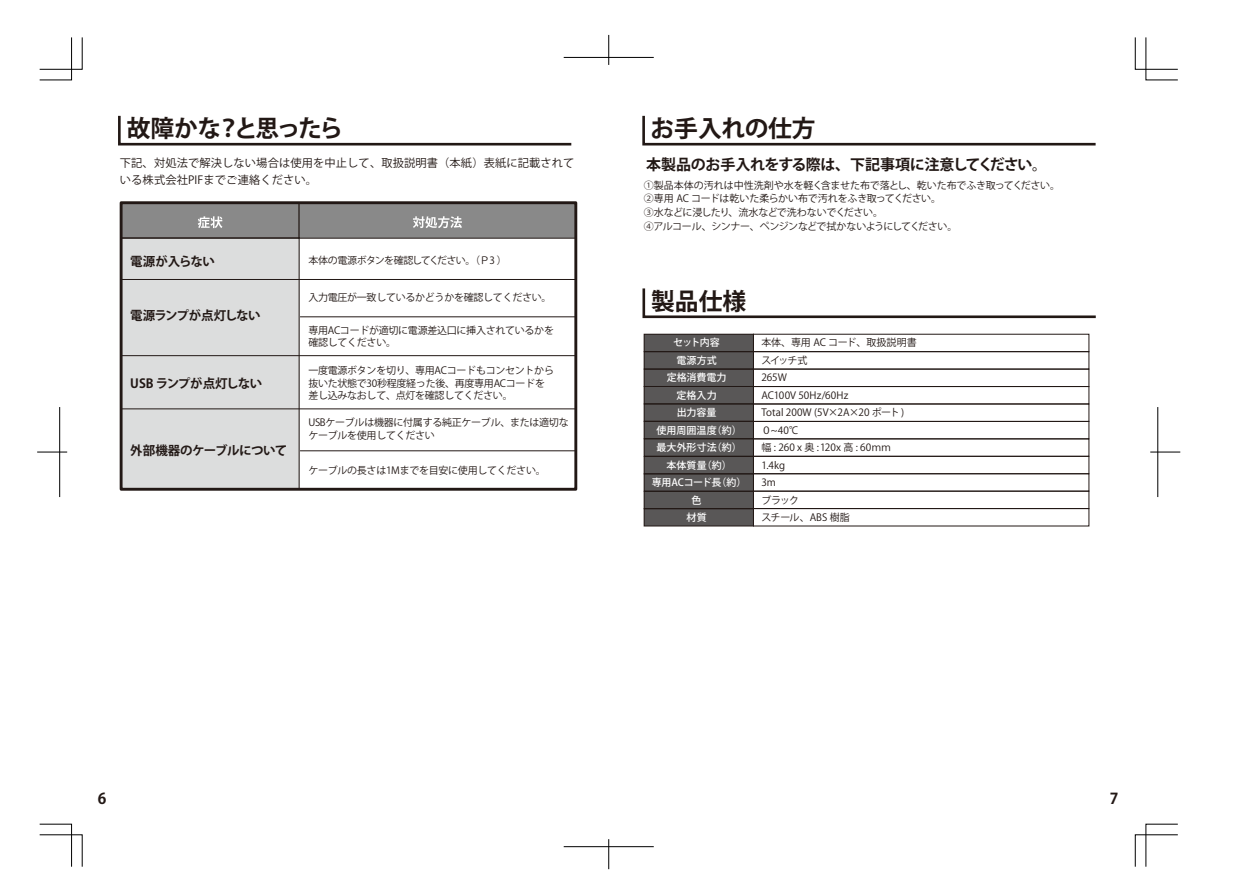
<style>
.page{position:relative;width:1241px;height:886px;background:#fff}
.page>*{position:absolute;margin:0;border:0;box-sizing:border-box;transform-origin:0 0}
.t1{font:700 23.75px "Koz Go Pro";letter-spacing:-.005em;color:#221815}
.t2{font:700 23.75px "Koz Go Pro";letter-spacing:-.09em;color:#221815}
.t3{font:700 15px "Koz Go Pro";letter-spacing:-.025em;color:#221815}
.t4{font:700 12.5px "Koz Go Pro";letter-spacing:-.03em;color:#221815}
.t5{font:700 12.5px "Koz Go Pro";letter-spacing:-.05em;color:#221815}
.t6{font:11.25px/17.5px "Koz Go Pr 6 N";letter-spacing:.01em;color:#221815}
.t7{font:10px/12.5px "Koz Go Pr 6 N";letter-spacing:-.03em;color:#221815}
.t8{font:10px/13.8px "Koz Go Pro";letter-spacing:-.03em;color:#221815}
.t9{font:10px/17.5px "Koz Go Pr 6 N";letter-spacing:-.005em;color:#221815}
.t10{font:500 10px/17.5px "Koz Go Pro";letter-spacing:-.005em;color:#fff;text-align:center}
.t11{font:10px "Koz Go Pr 6 N";letter-spacing:-.06em;color:#221815}
</style>
<div class="page">
<div style="left:121px;top:238px;width:178px;height:251px;background:#dcdddd"></div>
<svg style="left:642px;top:288px;width:454px;height:31px"></svg>
<div style="left:644px;top:334px;width:109px;height:192px;background:#595757"></div>
<div style="left:643px;top:351px;width:110px;height:18px;border:1px solid #221815"></div>
<div style="left:643px;top:369px;width:110px;height:18px;border:1px solid #221815"></div>
<div style="left:643px;top:386px;width:110px;height:18px;border:1px solid #221815"></div>
<div style="left:643px;top:404px;width:110px;height:17px;border:1px solid #221815"></div>
<div style="left:643px;top:421px;width:110px;height:18px;border:1px solid #221815"></div>
<div style="left:643px;top:334px;width:110px;height:18px;border:1px solid #221815"></div>
<div style="left:753px;top:334px;width:335px;height:18px;border:1px solid #221815"></div>
<div style="left:753px;top:369px;width:335px;height:18px;border:1px solid #221815"></div>
<div style="left:753px;top:386px;width:335px;height:18px;border:1px solid #221815"></div>
<div style="left:753px;top:421px;width:335px;height:18px;border:1px solid #221815"></div>
<div style="left:643px;top:438px;width:110px;height:18px;border:1px solid #221815"></div>
<div style="left:643px;top:456px;width:110px;height:18px;border:1px solid #221815"></div>
<div style="left:753px;top:456px;width:335px;height:18px;border:1px solid #221815"></div>
<div style="left:643px;top:473px;width:110px;height:18px;border:1px solid #221815"></div>
<div style="left:753px;top:473px;width:335px;height:18px;border:1px solid #221815"></div>
<div style="left:643px;top:491px;width:110px;height:18px;border:1px solid #221815"></div>
<div style="left:753px;top:491px;width:335px;height:18px;border:1px solid #221815"></div>
<div style="left:643px;top:508px;width:110px;height:18px;border:1px solid #221815"></div>
<div style="left:753px;top:508px;width:335px;height:18px;border:1px solid #221815"></div>
<svg style="left:642px;top:115px;width:454px;height:31px"></svg>
<svg style="left:118px;top:115px;width:454px;height:31px"></svg>
<div style="left:121px;top:202px;width:178px;height:36px;background:#898989;border:1px solid #221815"></div>
<div style="left:299px;top:202px;width:277px;height:36px;background:#898989"></div>
<svg style="left:198px;top:216px;width:24px;height:12px"></svg>
<svg style="left:413px;top:216px;width:49px;height:12px"></svg>
<div style="left:120px;top:201px;width:457px;height:290px;border:3px solid #221815"></div>
<hr style="left:121px;top:355px;width:454px;height:1px;background:#221815">
<hr style="left:121px;top:408px;width:454px;height:1px;background:#221815">
<hr style="left:300px;top:316px;width:275px;height:1px;background:#221815">
<hr style="left:300px;top:450px;width:275px;height:1px;background:#221815">
<hr style="left:121px;top:279px;width:454px;height:1px;background:#221815">
<svg style="left:39px;top:824px;width:44px;height:43px"></svg>
<svg style="left:39px;top:37px;width:44px;height:43px"></svg>
<svg style="left:1134px;top:37px;width:43px;height:43px"></svg>
<svg style="left:1134px;top:824px;width:43px;height:43px"></svg>
<hr style="left:37px;top:452px;width:30px;height:1px;background:#000">
<hr style="left:59px;top:407px;width:1px;height:90px;background:#000">
<hr style="left:1150px;top:452px;width:30px;height:1px;background:#000">
<hr style="left:1157px;top:407px;width:1px;height:90px;background:#000">
<hr style="left:563px;top:57px;width:90px;height:1px;background:#000">
<hr style="left:608px;top:35px;width:1px;height:30px;background:#000">
<hr style="left:563px;top:846px;width:90px;height:1px;background:#000">
<hr style="left:608px;top:839px;width:1px;height:30px;background:#000">
<h1 class="t2" style="left:127px;top:113px;width:218px">故障かな？と思ったら</h1>
<h1 class="t1" style="left:650px;top:113px;width:167px">お手入れの仕方</h1>
<h2 class="t3" style="left:646px;top:155px;width:402px">本製品のお手入れをする際は、下記事項に注意してください。</h2>
<p class="t6" style="left:120px;top:154px;width:456px">下記、対処法で解決しない場合は使用を中止して、取扱説明書（本紙）表紙に記載されている株式会社PIFまでご連絡ください。</p>
<p class="t8" style="left:643px;top:178px;width:417px">①製品本体の汚れは中性洗剤や水を軽く含ませた布で落とし、乾いた布でふき取ってください。②専用 AC コードは乾いた柔らかい布で汚れをふき取ってください。<br>③水などに浸したり、流水などで洗わないでください。<br>④アルコール、シンナー、ペンジンなどで拭かないようにしてください。</p>
<p class="t4" style="left:130px;top:254px;width:86px">電源が入らない</p>
<p class="t5" style="left:130px;top:307px;width:132px">電源ランプが点灯しない</p>
<p class="t4" style="left:130px;top:375px;width:133px">USB ランプが点灯しない</p>
<p class="t4" style="left:130px;top:442px;width:158px">外部機器のケーブルについて</p>
<p class="t11" style="left:308px;top:255px;width:200px">本体の電源ボタンを確認してください。（Ｐ3 ）</p>
<p class="t7" style="left:308px;top:292px;width:245px">入力電圧が一致しているかどうかを確認してください。</p>
<p class="t7" style="left:308px;top:324px;width:247px">専用ACコードが適切に電源差込口に挿入されているかを確認してください。</p>
<p class="t7" style="left:308px;top:364px;width:247px">一度電源ボタンを切り、専用ACコードもコンセントから抜いた状態で30秒程度経った後、再度専用ACコードを差し込みなおして、点灯を確認してください。</p>
<p class="t7" style="left:308px;top:417px;width:262px">USBケーブルは機器に付属する純正ケーブル、または適切なケーブルを使用してください</p>
<p class="t7" style="left:308px;top:464px;width:239px">ケーブルの長さは1Mまでを目安に使用してください。</p>
<h1 class="t1" style="left:651px;top:286px;width:96px">製品仕様</h1>
<p class="t10" style="left:651px;top:334px;width:96px">セット内容<br>電源方式<br>定格消費電力<br>定格入力<br>出力容量<br>使用周囲温度（約）最大外形寸法（約）本体質量（約）<br>専用ACコード長（約）色<br>材質</p>
<p class="t9" style="left:761px;top:334px;width:157px">本体、専用 AC コード、取扱説明書スイッチ式<br>265W<br>AC100V 50Hz/60Hz<br>Total 200W (5V×2A×20 ポート )<br>０~40℃<br>幅 : 260 x 奥 :120x 高 : 60ｍｍ<br>1.4kg<br>3m<br>ブラック<br>スチール、ABS 樹脂</p>
<h2 class="t3" style="left:98px;top:789px;width:10px">6</h2>
<h2 class="t3" style="left:1109px;top:789px;width:10px">7</h2>
</div>
